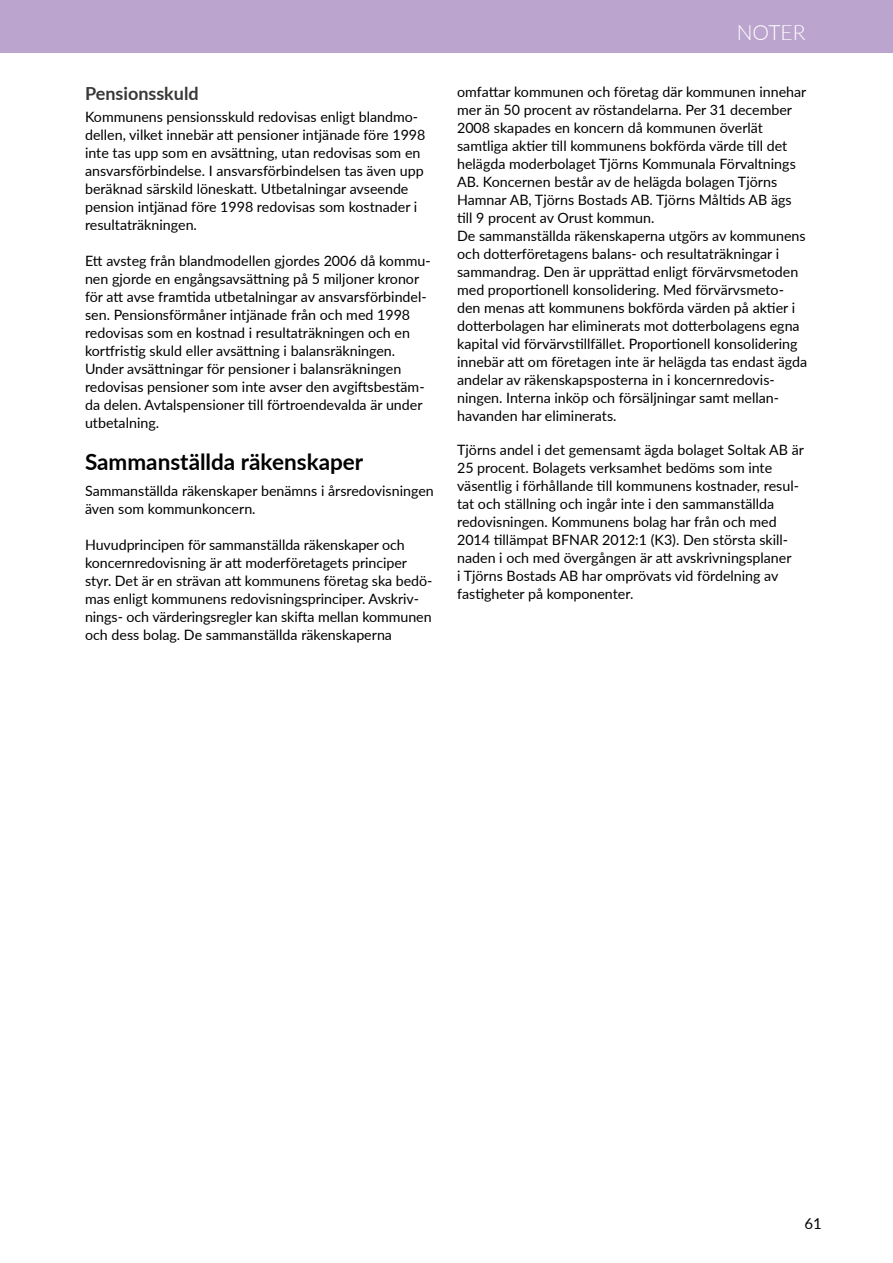
<style>
.page{position:relative;width:893px;height:1263px;background:#fff}
.page>*{position:absolute;margin:0;border:0;box-sizing:border-box;transform-origin:0 0}
.t1{font:700 22.5px "Lato";color:#000}
.t2{font:300 21px "Lato";color:#fff}
.t3{font:700 18px "Lato";color:#383937}
.t4{font:15px "Lato";color:#000}
.t5{font:14.25px/18px "Lato";color:#000}
</style>
<div class="page">
<div style="left:0;top:0;width:893px;height:52px;background:#bba4cd"></div>
<p class="t3" style="left:85px;top:80px;width:115px">Pensionsskuld</p>
<p class="t5" style="left:85px;top:107px;width:342px">Kommunens pensionsskuld redovisas enligt blandmo&shy;dellen, vilket innebär att pensioner intjänade före 1998 inte tas upp som en avsättning, utan redovisas som en ansvarsförbindelse. I ansvarsförbindelsen tas även upp beräknad särskild löneskatt. Utbetalningar avseende pension intjänad före 1998 redovisas som kostnader i resultaträkningen.</p>
<p class="t5" style="left:85px;top:251px;width:347px">Ett avsteg från blandmodellen gjordes 2006 då kommu&shy;nen gjorde en engångsavsättning på 5 miljoner kronor för att avse framtida utbetalningar av ansvarsförbindel&shy;sen. Pensionsförmåner intjänade från och med 1998 redovisas som en kostnad i resultaträkningen och en kortfristig skuld eller avsättning i balansräkningen.<br>Under avsättningar för pensioner i balansräkningen redovisas pensioner som inte avser den avgiftsbestäm&shy;da delen. Avtalspensioner till förtroendevalda är under utbetalning.</p>
<h1 class="t1" style="left:85px;top:445px;width:280px">Sammanställda räkenskaper</h1>
<p class="t5" style="left:85px;top:482px;width:350px">Sammanställda räkenskaper benämns i årsredovisningen även som kommunkoncern.</p>
<p class="t5" style="left:85px;top:536px;width:349px">Huvudprincipen för sammanställda räkenskaper och koncernredovisning är att moderföretagets principer styr. Det är en strävan att kommunens företag ska bedö&shy;mas enligt kommunens redovisningsprinciper. Avskriv&shy;nings- och värderingsregler kan skifta mellan kommunen och dess bolag. De sammanställda räkenskaperna</p>
<h2 class="t2" style="left:737px;top:18px;width:70px">NOTER</h2>
<p class="t5" style="left:457px;top:82px;width:352px">omfattar kommunen och företag där kommunen innehar mer än 50 procent av röstandelarna. Per 31 december 2008 skapades en koncern då kommunen överlät samtliga aktier till kommunens bokförda värde till det helägda moderbolaget Tjörns Kommunala Förvaltnings AB. Koncernen består av de helägda bolagen Tjörns Hamnar AB, Tjörns Bostads AB. Tjörns Måltids AB ägs till 9 procent av Orust kommun.<br>De sammanställda räkenskaperna utgörs av kommunens och dotterföretagens balans- och resultaträkningar i sammandrag. Den är upprättad enligt förvärvsmetoden med proportionell konsolidering. Med förvärvsmeto&shy;den menas att kommunens bokförda värden på aktier i dotterbolagen har eliminerats mot dotterbolagens egna kapital vid förvärvstillfället. Proportionell konsolidering innebär att om företagen inte är helägda tas endast ägda andelar av räkenskapsposterna in i koncernredovis&shy;ningen. Interna inköp och försäljningar samt mellan&shy;havanden har eliminerats.</p>
<p class="t5" style="left:457px;top:440px;width:348px">Tjörns andel i det gemensamt ägda bolaget Soltak AB är 25 procent. Bolagets verksamhet bedöms som inte väsentlig i förhållande till kommunens kostnader, resul&shy;tat och ställning och ingår inte i den sammanställda redovisningen. Kommunens bolag har från och med 2014 tillämpat BFNAR 2012:1 (K3). Den största skill&shy;naden i och med övergången är att avskrivningsplaner<br>i Tjörns Bostads AB har omprövats vid fördelning av fastigheter på komponenter.</p>
<p class="t4" style="left:804px;top:1213px;width:19px">61</p>
</div>
